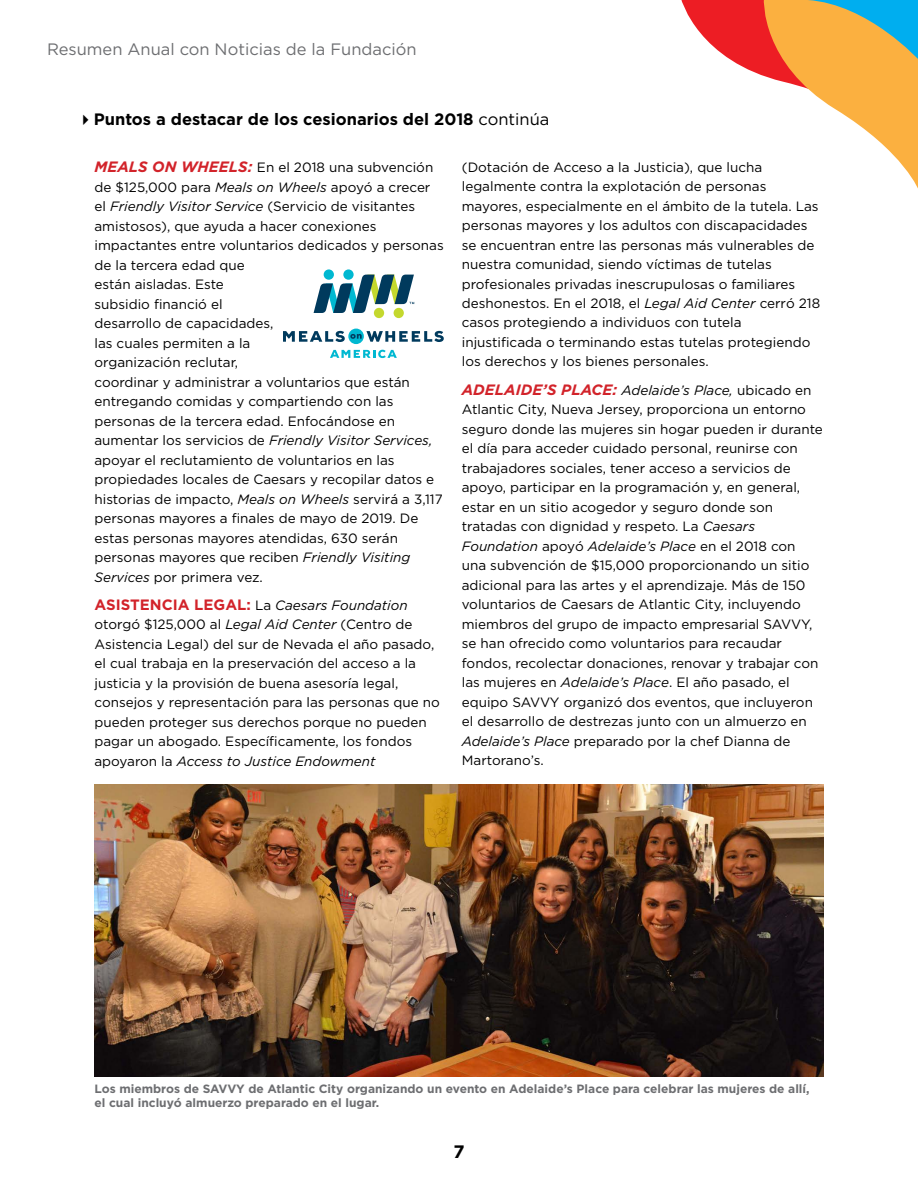
<style>
.page{position:relative;width:918px;height:1188px;background:#fff}
.page>*{position:absolute;margin:0;border:0;box-sizing:border-box;transform-origin:0 0}
.t1{font:700 18px "Gotham";color:#000}
.t2{font:700 16.5px "Gotham";color:#000}
.t3{font:16.5px "Gotham";color:#6d6e71}
.t4{font:italic 700 15px "Gotham";color:#d2232a}
.t5{font:13.5px/19.5px "Gotham";color:#000}
.t6{font:700 12px/14.4px "Gotham";color:#6d6e71}
.s1{font-weight:400}
.s2{font-weight:700;font-style:italic;font-size:15px;color:#d2232a}
.s3{font-style:italic}
.s4{font-weight:700;font-size:15px;color:#d2232a}
.s5{font-weight:400;font-size:13.5px;color:#000}
.s6{font-weight:400;font-style:normal;font-size:13.5px;color:#000}
</style>
<div class="page">
<img style="left:94px;top:784px;width:730px;height:292px">
<svg style="left:681px;top:0;width:237px;height:189px"></svg>
<svg style="left:348px;top:329px;width:16px;height:15px"></svg>
<svg style="left:330px;top:350px;width:67px;height:8px"></svg>
<svg style="left:283px;top:331px;width:161px;height:11px"></svg>
<div style="left:394px;top:308px;width:10px;height:10px;background:#c4d82e;border-radius:50%"></div>
<div style="left:374px;top:308px;width:10px;height:10px;background:#c4d82e;border-radius:50%"></div>
<div style="left:324px;top:269px;width:10px;height:11px;background:#00b8d1;border-radius:50%"></div>
<div style="left:343px;top:269px;width:11px;height:11px;background:#00b8d1;border-radius:50%"></div>
<svg style="left:314px;top:275px;width:100px;height:38px"></svg>
<p class="t3" style="left:47px;top:40px;width:371px">Resumen Anual con Noticias de la Fundación</p>
<p class="t2" style="left:77px;top:110px;width:474px">✔Puntos a destacar de los cesionarios del 2018 <span class="s1">continúa</span></p>
<p class="t5" style="left:94px;top:157px;width:351px"><span class="s2">MEALS ON WHEELS:</span> En el 2018 una subvención de $125,000 para <span class="s3">Meals on Wheels</span> apoyó a crecer el <span class="s3">Friendly Visitor Service</span> (Servicio de visitantes amistosos), que ayuda a hacer conexiones impactantes entre voluntarios dedicados y personas de la tercera edad que<br>están aisladas. Este<br>subsidio financió el<br>desarrollo de capacidades,<br>las cuales permiten a la<br>organización reclutar,<br>coordinar y administrar a voluntarios que están entregando comidas y compartiendo con las personas de la tercera edad. Enfocándose en aumentar los servicios de <span class="s3">Friendly Visitor Services, </span>apoyar el reclutamiento de voluntarios en las propiedades locales de Caesars y recopilar datos e historias de impacto, <span class="s3">Meals on Wheels</span> servirá a 3,117 personas mayores a finales de mayo de 2019. De estas personas mayores atendidas, 630 serán personas mayores que reciben <span class="s3">Friendly Visiting Services</span> por primera vez.</p>
<p class="t5" style="left:94px;top:595px;width:347px"><span class="s4">ASISTENCIA LEGAL:</span> La <span class="s3">Caesars Foundation </span>otorgó $125,000 al <span class="s3">Legal Aid Center</span> (Centro de Asistencia Legal) del sur de Nevada el año pasado, el cual trabaja en la preservación del acceso a la justicia y la provisión de buena asesoría legal, consejos y representación para las personas que no pueden proteger sus derechos porque no pueden pagar un abogado. Específicamente, los fondos apoyaron la <span class="s3">Access to Justice Endowment</span></p>
<p class="t5" style="left:462px;top:157px;width:360px">(Dotación de Acceso a la Justicia), que lucha legalmente contra la explotación de personas mayores, especialmente en el ámbito de la tutela. Las personas mayores y los adultos con discapacidades se encuentran entre las personas más vulnerables de nuestra comunidad, siendo víctimas de tutelas profesionales privadas inescrupulosas o familiares deshonestos. En el 2018, el <span class="s3">Legal Aid Center</span> cerró 218 casos protegiendo a individuos con tutela injustificada o terminando estas tutelas protegiendo los derechos y los bienes personales.</p>
<p class="t4" style="left:462px;top:381px;width:351px">ADELAIDE’S PLACE: <span class="s5">Adelaide’s Place,</span> <span class="s6">ubicado en</span></p>
<p class="t5" style="left:462px;top:399px;width:363px">Atlantic City, Nueva Jersey, proporciona un entorno seguro donde las mujeres sin hogar pueden ir durante el día para acceder cuidado personal, reunirse con trabajadores sociales, tener acceso a servicios de apoyo, participar en la programación y, en general, estar en un sitio acogedor y seguro donde son tratadas con dignidad y respeto. La <span class="s3">Caesars Foundation</span> apoyó <span class="s3">Adelaide’s Place</span> en el 2018 con una subvención de $15,000 proporcionando un sitio adicional para las artes y el aprendizaje. Más de 150 voluntarios de Caesars de Atlantic City, incluyendo miembros del grupo de impacto empresarial SAVVY, se han ofrecido como voluntarios para recaudar fondos, recolectar donaciones, renovar y trabajar con las mujeres en <span class="s3">Adelaide’s Place</span>. El año pasado, el equipo SAVVY organizó dos eventos, que incluyeron el desarrollo de destrezas junto con un almuerzo en <span class="s3">Adelaide’s Place</span> preparado por la chef Dianna de Martorano’s.</p>
<p class="t6" style="left:94px;top:1081px;width:717px">Los miembros de SAVVY de Atlantic City organizando un evento en Adelaide’s Place para celebrar las mujeres de allí, el cual incluyó almuerzo preparado en el lugar.</p>
<h1 class="t1" style="left:453px;top:1141px;width:13px">7</h1>
</div>
